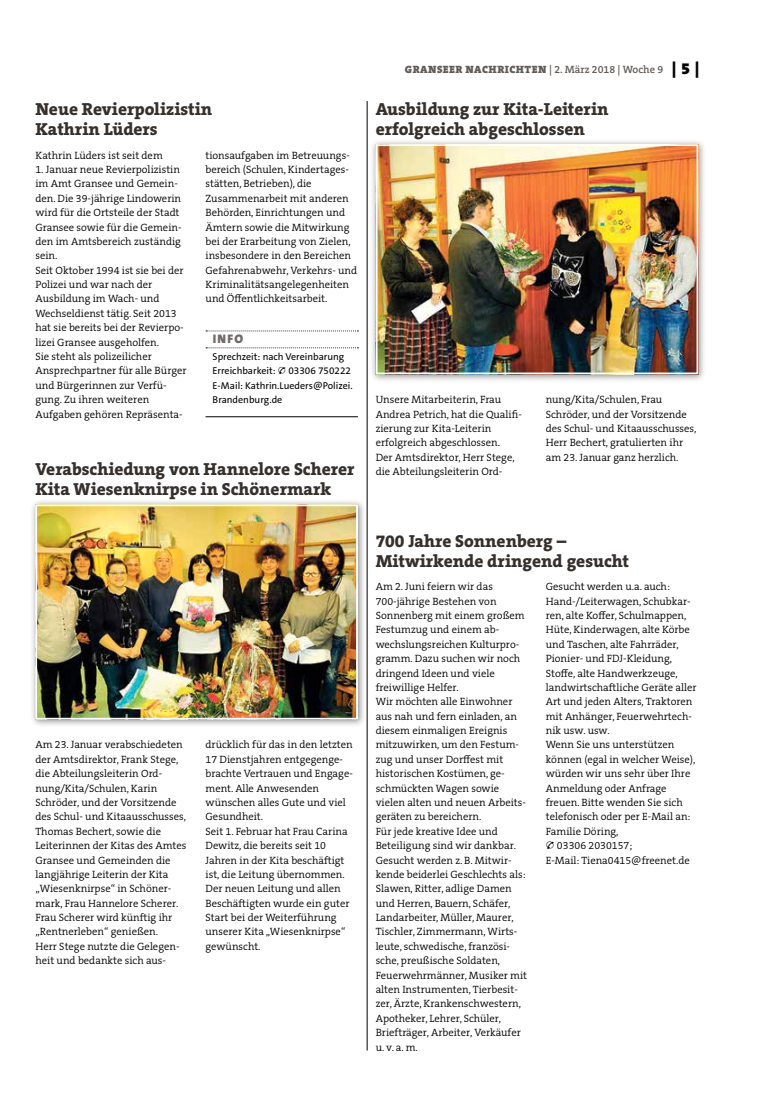
<style>
.page{position:relative;width:762px;height:1117px;background:#fff}
.page>*{position:absolute;margin:0;border:0;box-sizing:border-box;transform-origin:0 0}
.t1{font:800 17.5px/20px "The Serif B W8";color:#36302d}
.t2{font:900 12.5px "The Sans B W9";color:#716c69}
.t3{font:300 10.62px/14.4px "The Serif B W4";color:#000}
.t4{font:900 10.62px "The Serif B W9";letter-spacing:.045em;color:#615c58}
.t5{font:10px/14.4px "The Sans B W5 Plain";color:#000}
.s1{font-family:"The Serif B W6";font-weight:600}
.s2{font-size:16.25px;color:#000}
</style>
<div class="page">
<hr style="left:367px;top:101px;width:1px;height:949px;background:#000">
<svg style="left:206px;top:330px;width:152px;height:1px"></svg>
<svg style="left:206px;top:347px;width:152px;height:1px"></svg>
<hr style="left:206px;top:416px;width:152px;height:1px;background:#000">
<div style="left:29px;top:498px;width:337px;height:229px;background:#000;opacity:.45"></div>
<img style="left:38px;top:507px;width:317px;height:209px">
<div style="left:35px;top:504px;width:323px;height:215px;border:2px solid #fff"></div>
<div style="left:370px;top:138px;width:336px;height:244px;background:#000;opacity:.45"></div>
<img style="left:379px;top:147px;width:316px;height:224px">
<div style="left:376px;top:144px;width:322px;height:230px;border:2px solid #fff"></div>
<h1 class="t1" style="left:35px;top:99px;width:178px">Neue Revierpolizistin<br>Kathrin Lüders</h1>
<p class="t3" style="left:35px;top:148px;width:129px">Kathrin Lüders ist seit dem</p>
<p class="t3" style="left:35px;top:162px;width:153px">1. Januar neue Revierpolizistin im Amt Gransee und Gemein&shy;den. Die 39-jährige Lindowerin wird für die Ortsteile der Stadt<br>Gransee sowie für die Gemein&shy;den im Amtsbereich zuständig sein.<br>Seit Oktober 1994 ist sie bei der<br>Polizei und war nach der<br>Ausbildung im Wach- und<br>Wechseldienst tätig. Seit 2013 hat sie bereits bei der Revierpo&shy;lizei Gransee ausgeholfen.<br>Sie steht als polizeilicher<br>Ansprechpartner für alle Bürger und Bürgerinnen zur Verfü&shy;gung. Zu ihren weiteren<br>Aufgaben gehören Repräsenta-</p>
<p class="t3" style="left:206px;top:148px;width:153px">tionsaufgaben im Betreuungs&shy;bereich (Schulen, Kindertages&shy;stätten, Betrieben), die<br>Zusammenarbeit mit anderen<br>Behörden, Einrichtungen und<br>Ämtern sowie die Mitwirkung bei der Erarbeitung von Zielen, insbesondere in den Bereichen<br>Gefahrenabwehr, Verkehrs- und<br>Kriminalitätsangelegenheiten und Öffentlichkeitsarbeit.</p>
<p class="t2" style="left:213px;top:331px;width:32px">INFO</p>
<p class="t5" style="left:213px;top:349px;width:133px">Sprechzeit: nach Vereinbarung<br>Erreichbarkeit:</p>
<p class="t5" style="left:213px;top:364px;width:142px;text-indent:76px">03306 750222<br>E-Mail: Kathrin.Lueders@Polizei.<br>Brandenburg.de</p>
<h1 class="t1" style="left:35px;top:459px;width:321px">Verabschiedung von Hannelore Scherer<br>Kita Wiesenknirpse in Schönermark</h1>
<p class="t3" style="left:35px;top:737px;width:153px">Am 23. Januar verabschiedeten der Amtsdirektor, Frank Stege, die Abteilungsleiterin Ord&shy;nung/Kita/Schulen, Karin<br>Schröder, und der Vorsitzende des Schul- und Kitaausschusses,<br>Thomas Bechert, sowie die<br>Leiterinnen der Kitas des Amtes<br>Gransee und Gemeinden die langjährige Leiterin der Kita „Wiesenknirpse“ in Schöner&shy;mark, Frau Hannelore Scherer.<br>Frau Scherer wird künftig ihr „Rentnerleben“ genießen.<br>Herr Stege nutzte die Gelegen&shy;heit und bedankte sich aus-</p>
<p class="t3" style="left:206px;top:737px;width:149px">drücklich für das in den letzten<br>17 Dienstjahren entgegenge&shy;brachte Vertrauen und Engage&shy;ment. Alle Anwesenden wünschen alles Gute und viel<br>Gesundheit.<br>Seit 1. Februar hat Frau Carina<br>Dewitz, die bereits seit 10<br>Jahren in der Kita beschäftigt ist, die Leitung übernommen.<br>Der neuen Leitung und allen<br>Beschäftigten wurde ein guter<br>Start bei der Weiterführung unserer Kita „Wiesenknirpse“ gewünscht.</p>
<p class="t4" style="left:405px;top:63px;width:296px">GRANSEER NACHRICHTEN <span class="s1">| 2. März 2018 | Woche 9</span> <span class="s2">| 5 |</span></p>
<h1 class="t1" style="left:376px;top:99px;width:234px">Ausbildung zur Kita-Leiterin erfolgreich abgeschlossen</h1>
<p class="t3" style="left:376px;top:392px;width:148px">Unsere Mitarbeiterin, Frau<br>Andrea Petrich, hat die Qualifi&shy;zierung zur Kita-Leiterin erfolgreich abgeschlossen.<br>Der Amtsdirektor, Herr Stege, die Abteilungsleiterin Ord-</p>
<p class="t3" style="left:546px;top:392px;width:152px">nung/Kita/Schulen, Frau<br>Schröder, und der Vorsitzende des Schul- und Kitaausschusses,<br>Herr Bechert, gratulierten ihr am 23. Januar ganz herzlich.</p>
<h1 class="t1" style="left:376px;top:531px;width:255px">700 Jahre Sonnenberg –<br>Mitwirkende dringend gesucht</h1>
<p class="t3" style="left:376px;top:579px;width:153px">Am 2. Juni feiern wir das<br>700-jährige Bestehen von<br>Sonnenberg mit einem großem<br>Festumzug und einem ab&shy;wechslungsreichen Kulturpro&shy;gramm. Dazu suchen wir noch dringend Ideen und viele freiwillige Helfer.<br>Wir möchten alle Einwohner aus nah und fern einladen, an diesem einmaligen Ereignis mitzuwirken, um den Festum&shy;zug und unser Dorffest mit historischen Kostümen, ge&shy;schmückten Wagen sowie vielen alten und neuen Arbeits&shy;geräten zu bereichern.<br>Für jede kreative Idee und<br>Beteiligung sind wir dankbar.<br>Gesucht werden z. B. Mitwir&shy;kende beiderlei Geschlechts als:<br>Slawen, Ritter, adlige Damen und Herren, Bauern, Schäfer,<br>Landarbeiter, Müller, Maurer,<br>Tischler, Zimmermann, Wirts&shy;leute, schwedische, französi&shy;sche, preußische Soldaten,<br>Feuerwehrmänner, Musiker mit alten Instrumenten, Tierbesit&shy;zer, Ärzte, Krankenschwestern,<br>Apotheker, Lehrer, Schüler,<br>Briefträger, Arbeiter, Verkäufer u. v. a. m.</p>
<p class="t3" style="left:546px;top:579px;width:126px">Gesucht werden u.a. auch:</p>
<p class="t3" style="left:546px;top:593px;width:146px">Hand-/Leiterwagen, Schubkar-</p>
<p class="t3" style="left:546px;top:608px;width:142px">ren, alte Koffer, Schulmappen,</p>
<p class="t3" style="left:546px;top:622px;width:146px">Hüte, Kinderwagen, alte Körbe</p>
<p class="t3" style="left:546px;top:637px;width:134px">und Taschen, alte Fahrräder,</p>
<p class="t3" style="left:546px;top:651px;width:128px">Pionier- und FDJ-Kleidung,</p>
<p class="t3" style="left:546px;top:665px;width:134px">Stoffe, alte Handwerkzeuge,</p>
<p class="t3" style="left:546px;top:680px;width:152px">landwirtschaftliche Geräte aller</p>
<p class="t3" style="left:546px;top:694px;width:148px">Art und jeden Alters, Traktoren</p>
<p class="t3" style="left:546px;top:708px;width:148px">mit Anhänger, Feuerwehrtech-</p>
<p class="t3" style="left:546px;top:723px;width:66px">nik usw. usw.</p>
<p class="t3" style="left:546px;top:737px;width:130px">Wenn Sie uns unterstützen</p>
<p class="t3" style="left:546px;top:752px;width:151px">können (egal in welcher Weise),</p>
<p class="t3" style="left:546px;top:766px;width:146px">würden wir uns sehr über Ihre</p>
<p class="t3" style="left:546px;top:780px;width:122px">Anmeldung oder Anfrage</p>
<p class="t3" style="left:546px;top:795px;width:138px">freuen. Bitte wenden Sie sich</p>
<p class="t3" style="left:546px;top:809px;width:146px">telefonisch oder per E-Mail an:</p>
<p class="t3" style="left:546px;top:823px;width:74px">Familie Döring,</p>
<p class="t3" style="left:557px;top:838px;width:77px">03306 2030157;</p>
<p class="t3" style="left:546px;top:852px;width:146px">E-Mail: Tiena0415@freenet.de</p>
</div>
